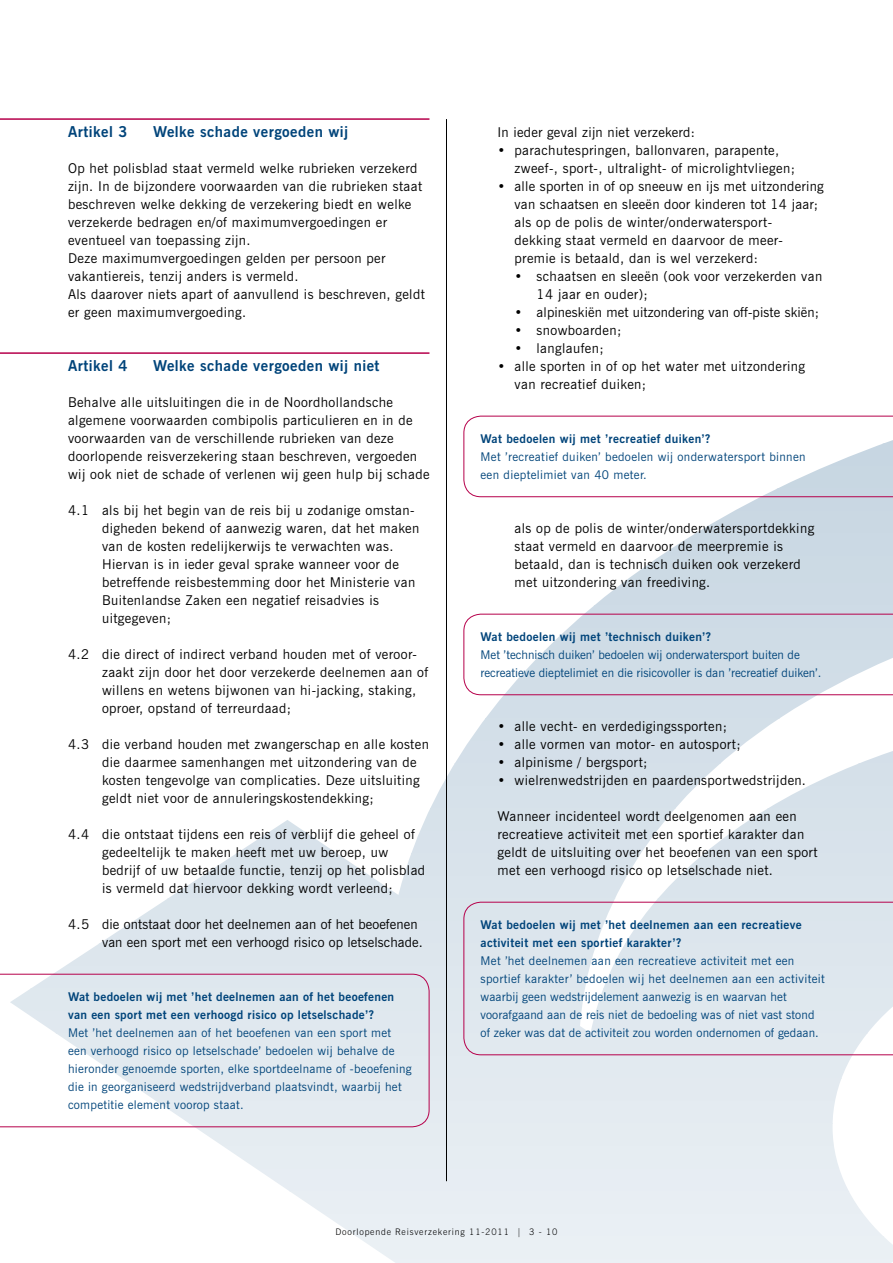
<style>
.page{position:relative;width:893px;height:1263px;background:#fff}
.page>*{position:absolute;margin:0;border:0;box-sizing:border-box;transform-origin:0 0}
.t1{font:700 15px "News Gothic BT";letter-spacing:.03em;color:#00447a}
.t2{font:13.5px/18px "News Gothic BT";letter-spacing:.03em;color:#000}
.t3{font:13.5px/18px "News Gothic BT";letter-spacing:.01em;color:#000}
.t4{font:12px/18px "News Gothic BT";letter-spacing:.025em;color:#00447a}
.t5{font:700 12px/18px "News Gothic BT";letter-spacing:.03em;color:#00447a}
.t6{font:12px/18px "News Gothic BT";color:#00447a}
.t7{font:300 9px "News Gothic BT";letter-spacing:.09em;color:#000}
</style>
<div class="page">
<hr style="left:10px;top:440px;width:883px;height:3px;background:#c6d5e1">
<svg style="left:478px;top:497px;width:415px;height:14px"></svg>
<svg style="left:695px;top:511px;width:198px;height:23px;background:#cfdbe5"></svg>
<svg style="left:660px;top:534px;width:233px;height:22px;background:#cedbe5"></svg>
<div style="left:623px;top:556px;width:270px;height:27px;background:#ccdae4"></div>
<div style="left:594px;top:583px;width:299px;height:23px;background:#cddae5"></div>
<svg style="left:478px;top:606px;width:415px;height:8px;fill:#cedbe6"></svg>
<svg style="left:486px;top:696px;width:330px;height:22px;background:#d5e0e9"></svg>
<svg style="left:469px;top:718px;width:311px;height:23px;background:#d6e1e9"></svg>
<svg style="left:455px;top:741px;width:438px;height:22px;fill:#d4dfe9"></svg>
<svg style="left:442px;top:763px;width:451px;height:23px;fill:#d5e0e9"></svg>
<svg style="left:430px;top:786px;width:463px;height:22px;fill:#d6e1ea"></svg>
<svg style="left:271px;top:808px;width:622px;height:23px;fill:#d7e2ea"></svg>
<svg style="left:237px;top:831px;width:656px;height:22px;fill:#d8e2eb"></svg>
<svg style="left:202px;top:853px;width:691px;height:23px;fill:#d9e3eb"></svg>
<svg style="left:169px;top:876px;width:724px;height:22px;background:#dee6ee"></svg>
<svg style="left:134px;top:898px;width:759px;height:23px;background:#dce3ea"></svg>
<div style="left:100px;top:921px;width:363px;height:22px;background:#dce5ed"></div>
<div style="left:65px;top:943px;width:398px;height:23px;background:#dde6ed"></div>
<svg style="left:10px;top:966px;width:453px;height:22px;background:#dfe2ea"></svg>
<div style="left:10px;top:988px;width:883px;height:23px;background:#dfe8ee"></div>
<div style="left:10px;top:1011px;width:883px;height:22px;background:#e0e8ef"></div>
<div style="left:10px;top:1033px;width:883px;height:23px;background:#e1e9ef"></div>
<div style="left:10px;top:1056px;width:883px;height:23px;background:#e2eaf0"></div>
<div style="left:10px;top:1079px;width:883px;height:22px;background:#e3eaf0"></div>
<div style="left:10px;top:1101px;width:883px;height:23px;background:#e4ebf1"></div>
<svg style="left:10px;top:1124px;width:824px;height:22px;fill:#e5ecf1"></svg>
<div style="left:223px;top:1146px;width:616px;height:23px;background:#e6edf2"></div>
<div style="left:257px;top:1169px;width:592px;height:22px;background:#e7edf3"></div>
<div style="left:289px;top:1191px;width:574px;height:23px;background:#e8eef3"></div>
<div style="left:10px;top:1214px;width:883px;height:22px;background:linear-gradient(to right,#fff,#e4ebf1)"></div>
<div style="left:10px;top:1236px;width:883px;height:23px;background:linear-gradient(to right,#fff,#e3ebf1)"></div>
<hr style="left:390px;top:1259px;width:503px;height:4px;background:#ebf0f5">
<hr style="left:446px;top:119px;width:1px;height:1062px;background:#000">
<hr style="left:0;top:118px;width:429px;height:2px;background:#b6004b">
<hr style="left:0;top:352px;width:429px;height:2px;background:#b6004b">
<svg style="left:463px;top:902px;width:430px;height:153px"></svg>
<svg style="left:0;top:974px;width:429px;height:153px"></svg>
<svg style="left:463px;top:416px;width:430px;height:81px"></svg>
<svg style="left:463px;top:614px;width:430px;height:81px"></svg>
<p class="t1" style="left:68px;top:123px;width:61px">Artikel 3</p>
<p class="t1" style="left:153px;top:123px;width:197px">Welke schade vergoeden wij</p>
<p class="t2" style="left:68px;top:159px;width:358px">Op het polisblad staat vermeld welke rubrieken verzekerd zijn. In de bijzondere voorwaarden van die rubrieken staat beschreven welke dekking de verzekering biedt en welke verzekerde bedragen en/of maximumvergoedingen er eventueel van toepassing zijn.<br>Deze maximumvergoedingen gelden per persoon per vakantiereis, tenzij anders is vermeld.<br>Als daarover niets apart of aanvullend is beschreven, geldt er geen maximumvergoeding.</p>
<p class="t1" style="left:68px;top:357px;width:61px">Artikel 4</p>
<p class="t1" style="left:153px;top:357px;width:228px">Welke schade vergoeden wij niet</p>
<p class="t2" style="left:68px;top:393px;width:363px">Behalve alle uitsluitingen die in de Noordhollandsche algemene voorwaarden combipolis particulieren en in de voorwaarden van de verschillende rubrieken van deze doorlopende reisverzekering staan beschreven, vergoeden wij ook niet de schade of verlenen wij geen hulp bij schade</p>
<p class="t2" style="left:102px;top:501px;width:319px;text-indent:-34px">4.1 als bij het begin van de reis bij u zodanige omstan&shy;digheden bekend of aanwezig waren, dat het maken van de kosten redelijkerwijs te verwachten was.<br>Hiervan is in ieder geval sprake wanneer voor de betreffende reisbestemming door het Ministerie van Buitenlandse Zaken een negatief reisadvies is uitgegeven;</p>
<p class="t2" style="left:102px;top:645px;width:328px;text-indent:-34px">4.2 die direct of indirect verband houden met of veroor&shy;zaakt zijn door het door verzekerde deelnemen aan of willens en wetens bijwonen van hi-jacking, staking, oproer, opstand of terreurdaad;</p>
<p class="t2" style="left:102px;top:735px;width:328px;text-indent:-34px">4.3 die verband houden met zwangerschap en alle kosten die daarmee samenhangen met uitzondering van de kosten tengevolge van complicaties. Deze uitsluiting geldt niet voor de annuleringskostendekking;</p>
<p class="t2" style="left:102px;top:825px;width:325px;text-indent:-34px">4.4 die ontstaat tijdens een reis of verblijf die geheel of gedeeltelijk te maken heeft met uw beroep, uw bedrijf of uw betaalde functie, tenzij op het polisblad is vermeld dat hiervoor dekking wordt verleend;</p>
<p class="t3" style="left:102px;top:915px;width:322px;text-indent:-34px">4.5 die ontstaat door het deelnemen aan of het beoefenen van een sport met een verhoogd risico op letselschade.</p>
<p class="t5" style="left:68px;top:988px;width:328px">Wat bedoelen wij met ’het deelnemen aan of het beoefenen van een sport met een verhoogd risico op letselschade’?</p>
<p class="t4" style="left:68px;top:1024px;width:345px">Met ’het deelnemen aan of het beoefenen van een sport met een verhoogd risico op letselschade’ bedoelen wij behalve de hieronder genoemde sporten, elke sportdeelname of -beoefening die in georganiseerd wedstrijdverband plaatsvindt, waarbij het competitie element voorop staat.</p>
<p class="t2" style="left:497px;top:123px;width:199px">In ieder geval zijn niet verzekerd:</p>
<p class="t2" style="left:514px;top:141px;width:282px;text-indent:-17px">• parachutespringen, ballonvaren, parapente, zweef-, sport-, ultralight- of microlightvliegen;</p>
<p class="t2" style="left:514px;top:177px;width:311px;text-indent:-17px">• alle sporten in of op sneeuw en ijs met uitzondering van schaatsen en sleeën door kinderen tot 14 jaar; als op de polis de winter/onderwatersport-<br>dekking staat vermeld en daarvoor de meer&shy;premie is betaald, dan is wel verzekerd:</p>
<p class="t2" style="left:536px;top:267px;width:287px;text-indent:-22px">• schaatsen en sleeën (ook voor verzekerden van<br>14 jaar en ouder);</p>
<p class="t3" style="left:514px;top:303px;width:306px">• alpineskiën met uitzondering van off-piste skiën;</p>
<p class="t2" style="left:514px;top:321px;width:108px">• snowboarden;</p>
<p class="t2" style="left:514px;top:339px;width:91px">• langlaufen;</p>
<p class="t2" style="left:514px;top:357px;width:292px;text-indent:-17px">• alle sporten in of op het water met uitzondering van recreatief duiken;</p>
<p class="t5" style="left:480px;top:430px;width:231px">Wat bedoelen wij met ’recreatief duiken’?</p>
<p class="t4" style="left:480px;top:448px;width:327px">Met ’recreatief duiken’ bedoelen wij onderwatersport binnen een dieptelimiet van 40 meter.</p>
<p class="t2" style="left:514px;top:519px;width:301px">als op de polis de winter/onderwatersportdekking staat vermeld en daarvoor de meerpremie is betaald, dan is technisch duiken ook verzekerd met uitzondering van freediving.</p>
<p class="t5" style="left:480px;top:628px;width:232px">Wat bedoelen wij met ’technisch duiken’?</p>
<p class="t6" style="left:480px;top:646px;width:342px">Met ’technisch duiken’ bedoelen wij onderwatersport buiten de recreatieve dieptelimiet en die risicovoller is dan ’recreatief duiken’.</p>
<p class="t2" style="left:497px;top:717px;width:231px">• alle vecht- en verdedigingssporten;</p>
<p class="t2" style="left:497px;top:735px;width:245px">• alle vormen van motor- en autosport;</p>
<p class="t2" style="left:497px;top:753px;width:151px">• alpinisme / bergsport;</p>
<p class="t2" style="left:497px;top:771px;width:310px">• wielrenwedstrijden en paardensportwedstrijden.</p>
<p class="t2" style="left:497px;top:807px;width:322px">Wanneer incidenteel wordt deelgenomen aan een recreatieve activiteit met een sportief karakter dan geldt de uitsluiting over het beoefenen van een sport met een verhoogd risico op letselschade niet.</p>
<p class="t5" style="left:480px;top:916px;width:323px">Wat bedoelen wij met ’het deelnemen aan een recreatieve activiteit met een sportief karakter’?</p>
<p class="t4" style="left:480px;top:952px;width:346px">Met ’het deelnemen aan een recreatieve activiteit met een sportief karakter’ bedoelen wij het deelnemen aan een activiteit waarbij geen wedstrijdelement aanwezig is en waarvan het voorafgaand aan de reis niet de bedoeling was of niet vast stond of zeker was dat de activiteit zou worden ondernomen of gedaan.</p>
<p class="t7" style="left:335px;top:1226px;width:224px">Doorlopende Reisverzekering 11-2011 | 3 - 10</p>
</div>
